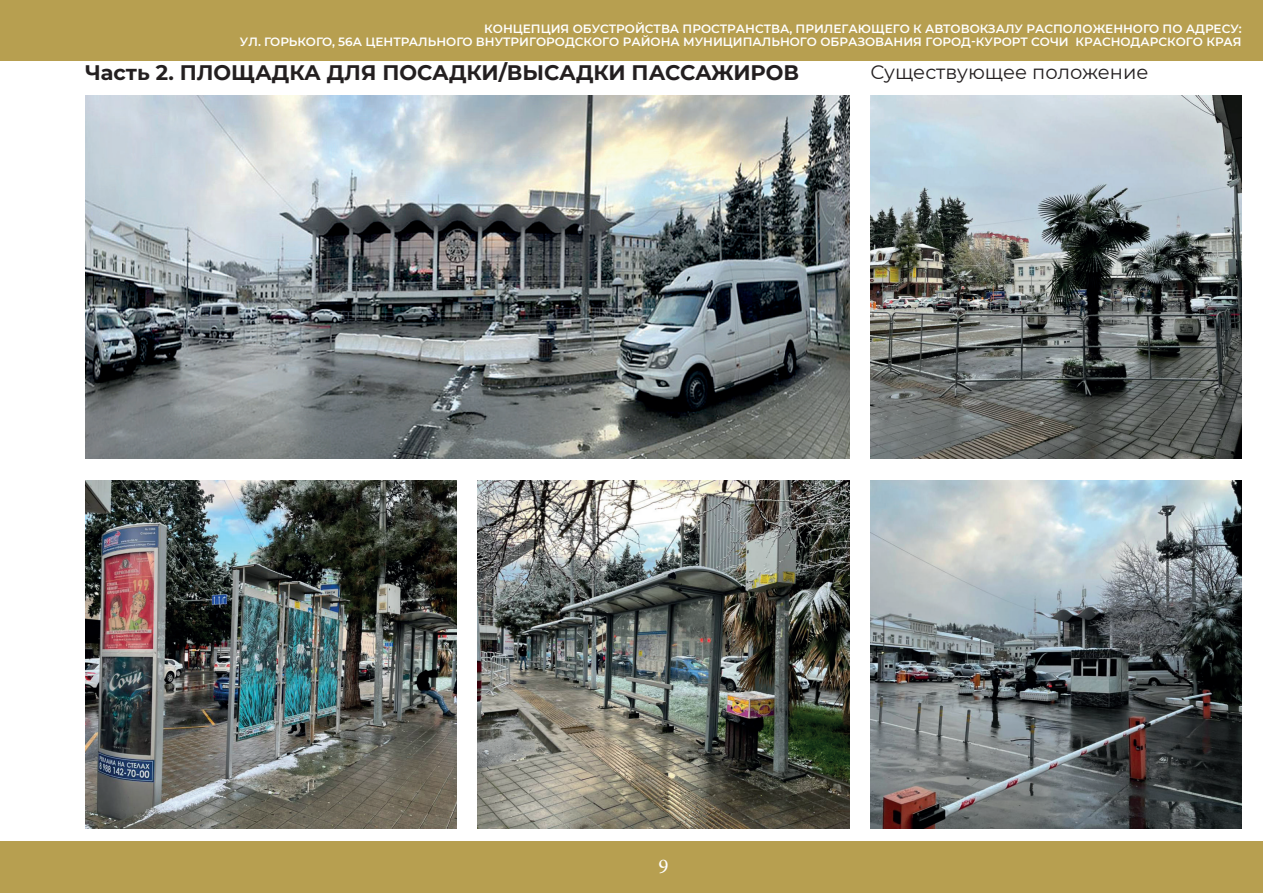
<style>
.page{position:relative;width:1263px;height:893px;background:#fff}
.page>*{position:absolute;margin:0;border:0;box-sizing:border-box;transform-origin:0 0}
.t1{font:700 21px "Montserrat";color:#231f20}
.t2{font:21px "Minion Pro";color:#fff}
.t3{font:19.5px "Montserrat";color:#231f20}
.t4{font:600 12px/13.5px "Montserrat";color:#fff;text-align:right}
</style>
<div class="page">
<div style="left:0;top:0;width:1263px;height:60px;background:#b79f50"></div>
<div style="left:0;top:842px;width:1263px;height:51px;background:#b79f50"></div>
<img style="left:85px;top:96px;width:764px;height:363px">
<img style="left:870px;top:96px;width:372px;height:363px">
<img style="left:85px;top:480px;width:371px;height:349px">
<img style="left:478px;top:480px;width:371px;height:349px">
<img style="left:870px;top:480px;width:372px;height:349px">
<p class="t4" style="left:240px;top:21px;width:1003px">КОНЦЕПЦИЯ ОБУСТРОЙСТВА ПРОСТРАНСТВА, ПРИЛЕГАЮЩЕГО К АВТОВОКЗАЛУ РАСПОЛОЖЕННОГО ПО АДРЕСУ:<br>УЛ. ГОРЬКОГО, 56А ЦЕНТРАЛЬНОГО ВНУТРИГОРОДСКОГО РАЙОНА МУНИЦИПАЛЬНОГО ОБРАЗОВАНИЯ ГОРОД-КУРОРТ СОЧИ КРАСНОДАРСКОГО КРАЯ</p>
<h1 class="t1" style="left:85px;top:58px;width:716px">Часть 2. ПЛОЩАДКА ДЛЯ ПОСАДКИ/ВЫСАДКИ ПАССАЖИРОВ</h1>
<h2 class="t3" style="left:870px;top:59px;width:280px">Существующее положение</h2>
<h1 class="t2" style="left:658px;top:852px;width:12px">9</h1>
</div>
